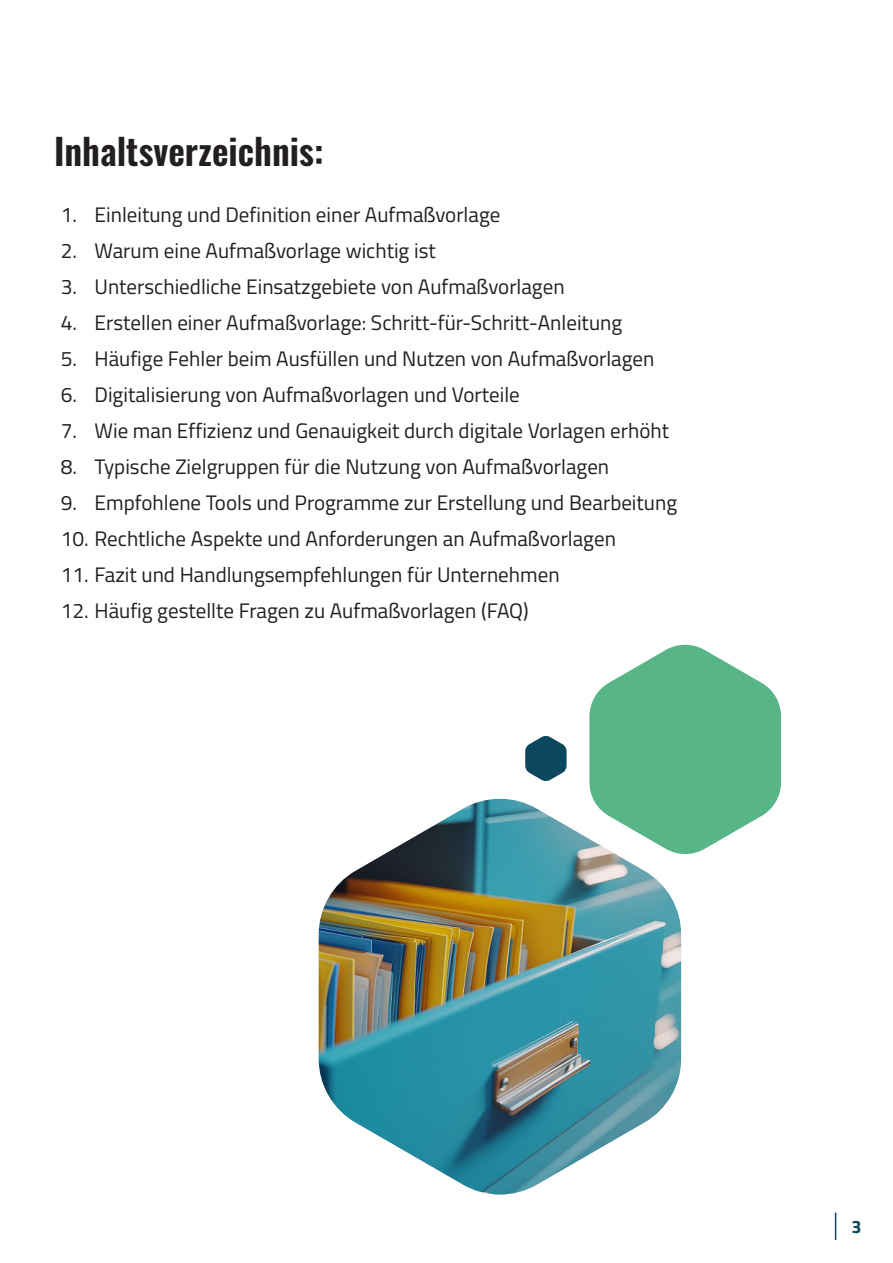
<style>
.page{position:relative;width:893px;height:1263px;background:#fff}
.page>*{position:absolute;margin:0;border:0;box-sizing:border-box;transform-origin:0 0}
.t1{font:600 36px "Oswald";color:#231f20}
.t2{font:21px "Titillium Web";color:#231f20}
.t3{font:700 18px "Titillium Web";color:#0d475e}
</style>
<div class="page">
<img style="left:319px;top:799px;width:362px;height:395px">
<svg style="left:589px;top:645px;width:192px;height:211px"></svg>
<svg style="left:525px;top:736px;width:42px;height:45px"></svg>
<svg style="left:835px;top:1212px;width:1px;height:28px"></svg>
<h1 class="t1" style="left:54px;top:136px;width:271px">Inhaltsverzeichnis:</h1>
<p class="t2" style="left:61px;top:203px;width:441px">1. Einleitung und Definition einer Aufmaßvorlage</p>
<p class="t2" style="left:61px;top:239px;width:377px">2. Warum eine Aufmaßvorlage wichtig ist</p>
<p class="t2" style="left:61px;top:275px;width:505px">3. Unterschiedliche Einsatzgebiete von Aufmaßvorlagen</p>
<p class="t2" style="left:61px;top:311px;width:563px">4. Erstellen einer Aufmaßvorlage: Schritt-für-Schritt-Anleitung</p>
<p class="t2" style="left:61px;top:347px;width:595px">5. Häufige Fehler beim Ausfüllen und Nutzen von Aufmaßvorlagen</p>
<p class="t2" style="left:61px;top:383px;width:461px">6. Digitalisierung von Aufmaßvorlagen und Vorteile</p>
<p class="t2" style="left:61px;top:419px;width:610px">7. Wie man Effizienz und Genauigkeit durch digitale Vorlagen erhöht</p>
<p class="t2" style="left:61px;top:455px;width:550px">8. Typische Zielgruppen für die Nutzung von Aufmaßvorlagen</p>
<p class="t2" style="left:61px;top:491px;width:618px">9. Empfohlene Tools und Programme zur Erstellung und Bearbeitung</p>
<p class="t2" style="left:61px;top:527px;width:557px">10. Rechtliche Aspekte und Anforderungen an Aufmaßvorlagen</p>
<p class="t2" style="left:61px;top:563px;width:500px">11. Fazit und Handlungsempfehlungen für Unternehmen</p>
<p class="t2" style="left:61px;top:599px;width:469px">12. Häufig gestellte Fragen zu Aufmaßvorlagen (FAQ)</p>
<p class="t3" style="left:851px;top:1220px;width:12px">3</p>
</div>
